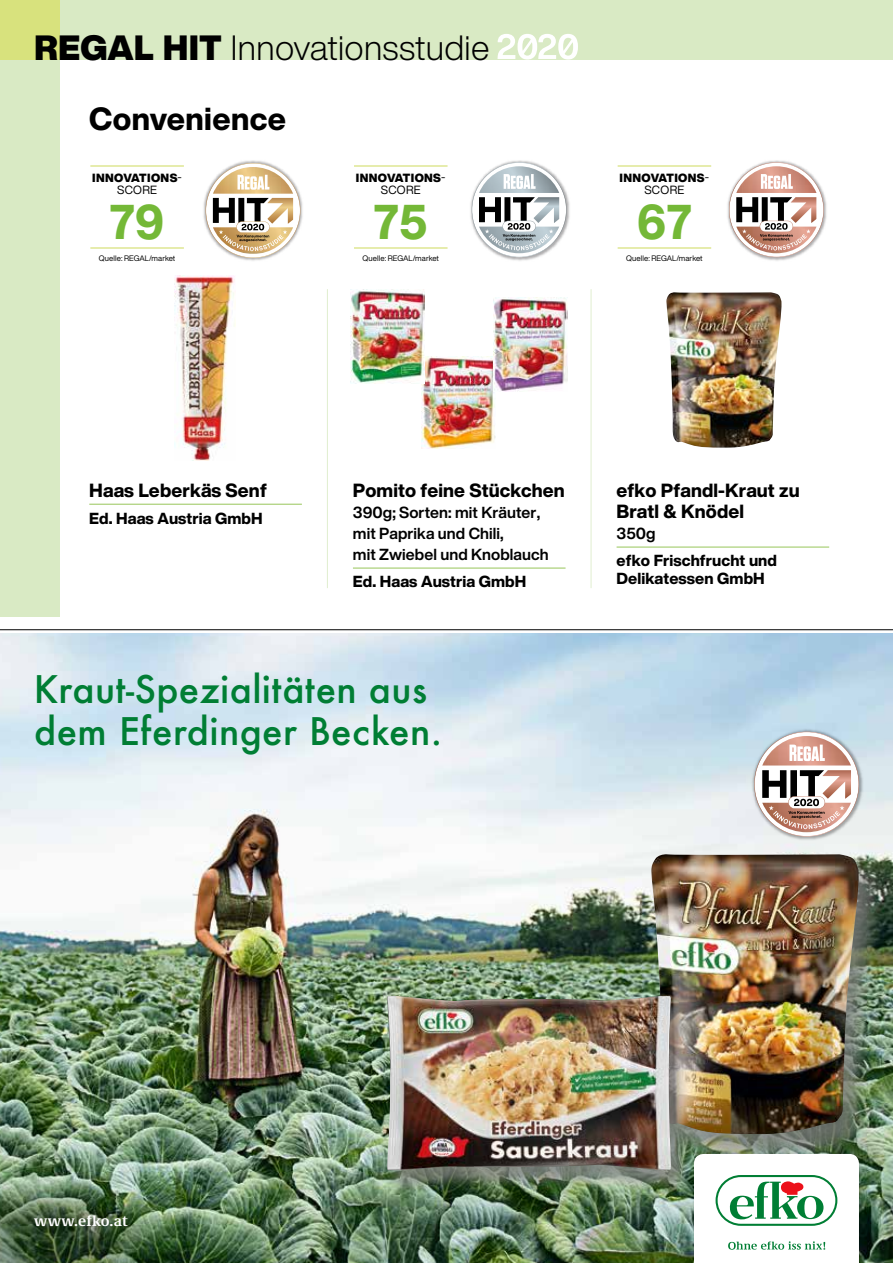
<style>
.page{position:relative;width:893px;height:1263px;background:#fff}
.page>*{position:absolute;margin:0;border:0;box-sizing:border-box;transform-origin:0 0}
.t1{font:800 48px "Helvetica Now Display";color:#74b837;scale:.95 1}
.t2{font:500 36.9px/42px "Futura";letter-spacing:.01em;color:#007e34}
.t3{font:300 34.5px "Helvetica Now Display";letter-spacing:.01em;color:#000}
.t4{font:800 31.5px "Helvetica Now Display";letter-spacing:.01em;color:#000}
.t5{font:800 18.75px/21px "Helvetica Now Display";letter-spacing:.005em;color:#000}
.t6{font:800 15.75px/18px "Helvetica Now Display";letter-spacing:.005em;color:#000}
.t7{font:700 15.75px/21px "Helvetica Now Display";letter-spacing:.005em;color:#000}
.t8{font:700 15px "Demos Next Pro";letter-spacing:.02em;color:#fff}
.t9{font:900 11.7px/12px "Helvetica Now Display";letter-spacing:.03em;color:#000;text-align:center}
.t10{font:7.8px "Helvetica Now Display";letter-spacing:.005em;color:#000}
.s1{font-weight:900}
.s2{font-weight:400}
</style>
<div class="page">
<img style="left:421px;top:356px;width:74px;height:92px">
<img style="left:0;top:634px;width:893px;height:629px">
<div style="left:650px;top:857px;width:235px;height:309px;background:#7f7e7e;opacity:.75"></div>
<img style="left:651px;top:854px;width:209px;height:280px">
<div style="left:386px;top:998px;width:304px;height:195px;background:#7f7e7e;opacity:.75"></div>
<img style="left:387px;top:996px;width:284px;height:174px">
<img style="left:664px;top:1133px;width:190px;height:28px">
<div style="left:692px;top:1152px;width:171px;height:111px;background:#000;opacity:.2"></div>
<svg style="left:694px;top:1154px;width:165px;height:109px"></svg>
<img style="left:725px;top:703px;width:164px;height:163px">
<img style="left:754px;top:732px;width:105px;height:104px">
<img style="left:762px;top:736px;width:89px;height:96px">
<svg style="left:789px;top:745px;width:36px;height:16px"></svg>
<img style="left:844px;top:770px;width:7px;height:29px">
<svg style="left:762px;top:770px;width:82px;height:59px"></svg>
<img style="left:0;top:1174px;width:164px;height:89px">
<div style="left:60px;top:0;width:833px;height:60px;background:#d9eac4"></div>
<div style="left:0;top:60px;width:60px;height:557px;background:#d9eac4"></div>
<div style="left:0;top:0;width:60px;height:60px;background:#d8e27d"></div>
<svg style="left:497px;top:34px;width:81px;height:26px"></svg>
<hr style="left:0;top:629px;width:893px;height:1px;background:#000">
<hr style="left:89px;top:504px;width:213px;height:1px;background:#a3cc6d">
<hr style="left:353px;top:567px;width:213px;height:2px;background:#a3cc6d">
<hr style="left:617px;top:546px;width:212px;height:2px;background:#a3cc6d">
<hr style="left:327px;top:289px;width:1px;height:299px;background:#e0eecf">
<hr style="left:591px;top:289px;width:1px;height:299px;background:#e0eecf">
<hr style="left:90px;top:165px;width:94px;height:2px;background:#d8e27d">
<hr style="left:90px;top:247px;width:94px;height:2px;background:#d8e27d">
<hr style="left:354px;top:165px;width:94px;height:2px;background:#d8e27d">
<hr style="left:354px;top:247px;width:94px;height:2px;background:#d8e27d">
<hr style="left:618px;top:165px;width:93px;height:2px;background:#d8e27d">
<hr style="left:618px;top:247px;width:93px;height:2px;background:#d8e27d">
<img style="left:175px;top:275px;width:60px;height:185px">
<img style="left:351px;top:289px;width:74px;height:95px">
<img style="left:494px;top:298px;width:74px;height:94px">
<img style="left:666px;top:292px;width:116px;height:156px">
<img style="left:203px;top:160px;width:100px;height:101px">
<svg style="left:206px;top:163px;width:94px;height:95px"></svg>
<img style="left:470px;top:160px;width:100px;height:101px">
<img style="left:472px;top:162px;width:95px;height:95px">
<svg style="left:472px;top:163px;width:94px;height:94px"></svg>
<img style="left:727px;top:160px;width:100px;height:101px">
<svg style="left:729px;top:163px;width:95px;height:94px"></svg>
<h3 class="t3" style="left:34px;top:24px;width:457px"><span class="s1">REGAL HIT</span> Innovationsstudie</h3>
<h3 class="t4" style="left:89px;top:97px;width:198px">Convenience</h3>
<p class="t9" style="left:92px;top:172px;width:91px">INNOVATIONS<span class="s2">-<br>SCORE</span></p>
<h1 class="t1" style="left:110px;top:188px;width:59px">79</h1>
<p class="t10" style="left:99px;top:253px;width:78px">Quelle: REGAL/market</p>
<p class="t9" style="left:356px;top:172px;width:91px">INNOVATIONS<span class="s2">-<br>SCORE</span></p>
<h1 class="t1" style="left:374px;top:188px;width:58px">75</h1>
<p class="t10" style="left:363px;top:253px;width:78px">Quelle: REGAL/market</p>
<p class="t9" style="left:620px;top:172px;width:91px">INNOVATIONS<span class="s2">-<br>SCORE</span></p>
<h1 class="t1" style="left:637px;top:188px;width:59px">67</h1>
<p class="t10" style="left:626px;top:253px;width:78px">Quelle: REGAL/market</p>
<p class="t5" style="left:89px;top:480px;width:179px">Haas Leberkäs Senf</p>
<p class="t6" style="left:89px;top:509px;width:175px">Ed. Haas Austria GmbH</p>
<p class="t5" style="left:353px;top:480px;width:213px">Pomito feine Stückchen</p>
<p class="t7" style="left:353px;top:502px;width:197px">390g; Sorten: mit Kräuter, mit Paprika und Chili,<br>mit Zwiebel und Knoblauch</p>
<p class="t6" style="left:353px;top:572px;width:175px">Ed. Haas Austria GmbH</p>
<h2 class="t2" style="left:34px;top:668px;width:410px">Kraut-Spezialitäten aus dem Eferdinger Becken.</h2>
<p class="t5" style="left:617px;top:480px;width:185px">efko Pfandl-Kraut zu<br>Bratl &amp; Knödel</p>
<p class="t7" style="left:617px;top:523px;width:41px">350g</p>
<p class="t6" style="left:617px;top:551px;width:162px">efko Frischfrucht und<br>Delikatessen GmbH</p>
<p class="t8" style="left:34px;top:1210px;width:95px">www.efko.at</p>
</div>
